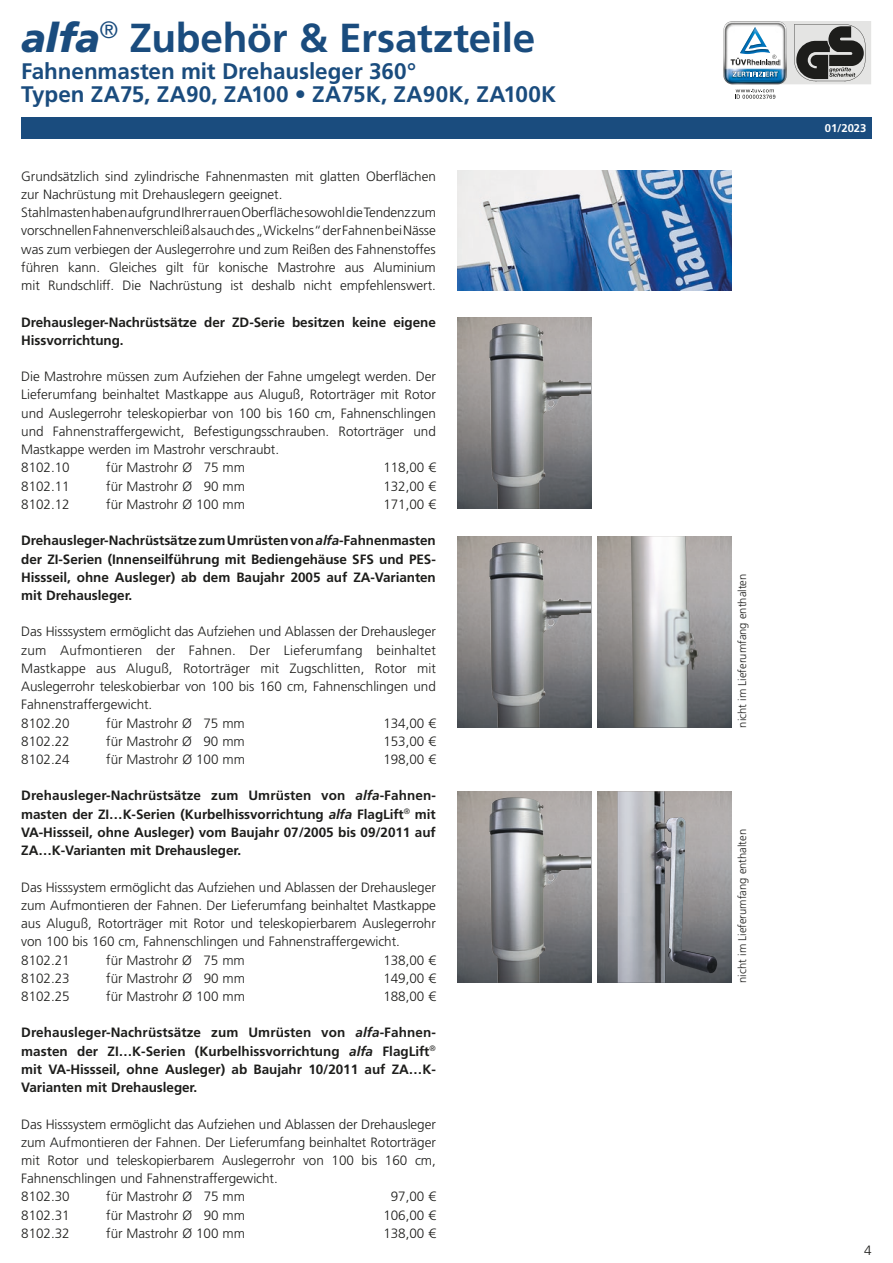
<style>
.page{position:relative;width:893px;height:1263px;background:#fff}
.page>*{position:absolute;margin:0;border:0;box-sizing:border-box;transform-origin:0 0}
.t1{font:700 40.5px "Frutiger LT Pro";letter-spacing:-.01em;color:#1a4c7e}
.t2{font:700 22.5px "Frutiger LT Pro";color:#1a4c7e}
.t3{font:300 13.5px/18.3px "Frutiger LT Pro";letter-spacing:-.005em;color:#1d1d1b;text-align:justify}
.t4{font:700 13.5px/18.1px "Frutiger LT Pro";letter-spacing:-.005em;color:#1d1d1b;text-align:justify}
.t5{font:300 11.25px "Frutiger LT Pro";letter-spacing:-.005em;color:#1d1d1b}
.t6{font:700 11.25px "Frutiger LT Pro";letter-spacing:-.005em;color:#fff}
.s1{font-weight:900;font-style:italic}
.s2{font-style:italic}
</style>
<div class="page">
<img style="left:457px;top:170px;width:274px;height:120px">
<img style="left:457px;top:317px;width:134px;height:192px">
<img style="left:489px;top:323px;width:102px;height:186px">
<img style="left:597px;top:791px;width:134px;height:192px">
<img style="left:617px;top:791px;width:100px;height:192px">
<img style="left:597px;top:536px;width:134px;height:191px">
<img style="left:631px;top:536px;width:68px;height:191px">
<img style="left:457px;top:536px;width:134px;height:191px">
<img style="left:489px;top:542px;width:102px;height:185px">
<img style="left:457px;top:791px;width:134px;height:192px">
<img style="left:489px;top:797px;width:102px;height:186px">
<svg style="left:723px;top:21px;width:148px;height:78px"></svg>
<div style="left:21px;top:117px;width:851px;height:21px;background:#1a4c7e"></div>
<p class="t1" style="left:21px;top:13px;width:515px"><span class="s1">alfa</span><sup>®</sup> Zubehör &amp; Ersatzteile</p>
<p class="t2" style="left:21px;top:58px;width:396px">Fahnenmasten mit Drehausleger 360°</p>
<p class="t2" style="left:21px;top:81px;width:536px">Typen ZA75, ZA90, ZA100 • ZA75K, ZA90K, ZA100K</p>
<p class="t3" style="left:21px;top:167px;width:416px">Grundsätzlich sind zylindrische Fahnenmasten mit glatten Oberflächen zur Nachrüstung mit Drehauslegern geeignet.</p>
<p class="t3" style="left:21px;top:203px;width:416px">Stahlmasten haben aufgrund Ihrer rauen Oberfläche sowohl die Tendenz zum vorschnellen Fahnenverschleiß als auch des „Wickelns“ der Fahnen bei Nässe was zum verbiegen der Auslegerrohre und zum Reißen des Fahnenstoffes führen kann. Gleiches gilt für konische Mastrohre aus Aluminium mit Rundschliff. Die Nachrüstung ist deshalb nicht empfehlenswert.</p>
<p class="t4" style="left:21px;top:313px;width:416px">Drehausleger-Nachrüstsätze der ZD-Serie besitzen keine eigene<br>Hissvorrichtung.</p>
<p class="t3" style="left:21px;top:368px;width:416px">Die Mastrohre müssen zum Aufziehen der Fahne umgelegt werden. Der Lieferumfang beinhaltet Mastkappe aus Aluguß, Rotorträger mit Rotor und Auslegerrohr teleskopierbar von 100 bis 160 cm, Fahnenschlingen und Fahnenstraffergewicht, Befestigungsschrauben. Rotorträger und Mastkappe werden im Mastrohr verschraubt.</p>
<p class="t3" style="left:21px;top:459px;width:50px">8102.10</p>
<p class="t3" style="left:106px;top:459px;width:140px">für Mastrohr Ø 75 mm</p>
<p class="t3" style="left:383px;top:459px;width:54px">118,00 €</p>
<p class="t3" style="left:21px;top:477px;width:50px">8102.11</p>
<p class="t3" style="left:106px;top:477px;width:140px">für Mastrohr Ø 90 mm</p>
<p class="t3" style="left:383px;top:477px;width:54px">132,00 €</p>
<p class="t3" style="left:21px;top:495px;width:50px">8102.12</p>
<p class="t3" style="left:106px;top:495px;width:140px">für Mastrohr Ø 100 mm</p>
<p class="t3" style="left:383px;top:495px;width:54px">171,00 €</p>
<p class="t4" style="left:21px;top:531px;width:416px">Drehausleger-Nachrüstsätze zum Umrüsten von <span class="s2">alfa</span>-Fahnenmasten der ZI-Serien (Innenseilführung mit Bediengehäuse SFS und PES-Hissseil, ohne Ausleger) ab dem Baujahr 2005 auf ZA-Varianten mit Drehausleger.</p>
<p class="t3" style="left:21px;top:623px;width:416px">Das Hisssystem ermöglicht das Aufziehen und Ablassen der Drehausleger zum Aufmontieren der Fahnen. Der Lieferumfang beinhaltet Mastkappe aus Aluguß, Rotorträger mit Zugschlitten, Rotor mit Auslegerrohr teleskobierbar von 100 bis 160 cm, Fahnenschlingen und Fahnenstraffergewicht.</p>
<p class="t3" style="left:21px;top:714px;width:50px">8102.20</p>
<p class="t3" style="left:106px;top:714px;width:140px">für Mastrohr Ø 75 mm</p>
<p class="t3" style="left:383px;top:714px;width:54px">134,00 €</p>
<p class="t3" style="left:21px;top:732px;width:50px">8102.22</p>
<p class="t3" style="left:106px;top:732px;width:140px">für Mastrohr Ø 90 mm</p>
<p class="t3" style="left:383px;top:732px;width:54px">153,00 €</p>
<p class="t3" style="left:21px;top:750px;width:50px">8102.24</p>
<p class="t3" style="left:106px;top:750px;width:140px">für Mastrohr Ø 100 mm</p>
<p class="t3" style="left:383px;top:750px;width:54px">198,00 €</p>
<p class="t4" style="left:21px;top:787px;width:416px">Drehausleger-Nachrüstsätze zum Umrüsten von <span class="s2">alfa</span>-Fahnen&shy;masten der ZI…K-Serien (Kurbelhissvorrichtung <span class="s2">alfa</span> FlagLift<sup>®</sup> mit VA-Hissseil, ohne Ausleger) vom Baujahr 07/2005 bis 09/2011 auf ZA…K-Varianten mit Drehausleger.</p>
<p class="t3" style="left:21px;top:878px;width:416px">Das Hisssystem ermöglicht das Aufziehen und Ablassen der Drehausleger zum Aufmontieren der Fahnen. Der Lieferumfang beinhaltet Mastkappe aus Aluguß, Rotorträger mit Rotor und teleskopierbarem Auslegerrohr von 100 bis 160 cm, Fahnenschlingen und Fahnenstraffergewicht.</p>
<p class="t3" style="left:21px;top:951px;width:50px">8102.21</p>
<p class="t3" style="left:106px;top:951px;width:140px">für Mastrohr Ø 75 mm</p>
<p class="t3" style="left:383px;top:951px;width:54px">138,00 €</p>
<p class="t3" style="left:21px;top:969px;width:50px">8102.23</p>
<p class="t3" style="left:106px;top:969px;width:140px">für Mastrohr Ø 90 mm</p>
<p class="t3" style="left:383px;top:969px;width:54px">149,00 €</p>
<p class="t3" style="left:21px;top:987px;width:50px">8102.25</p>
<p class="t3" style="left:106px;top:987px;width:140px">für Mastrohr Ø 100 mm</p>
<p class="t3" style="left:383px;top:987px;width:54px">188,00 €</p>
<p class="t4" style="left:21px;top:1024px;width:416px">Drehausleger-Nachrüstsätze zum Umrüsten von <span class="s2">alfa</span>-Fahnen&shy;masten der ZI…K-Serien (Kurbelhissvorrichtung <span class="s2">alfa</span> FlagLift<sup>® </sup>mit VA-Hissseil, ohne Ausleger) ab Baujahr 10/2011 auf ZA…K-Varianten mit Drehausleger.</p>
<p class="t3" style="left:21px;top:1115px;width:416px">Das Hisssystem ermöglicht das Aufziehen und Ablassen der Drehausleger zum Aufmontieren der Fahnen. Der Lieferumfang beinhaltet Rotorträger mit Rotor und teleskopierbarem Auslegerrohr von 100 bis 160 cm, Fahnenschlingen und Fahnenstraffergewicht.</p>
<p class="t3" style="left:21px;top:1188px;width:50px">8102.30</p>
<p class="t3" style="left:106px;top:1188px;width:140px">für Mastrohr Ø 75 mm</p>
<p class="t3" style="left:391px;top:1188px;width:47px">97,00 €</p>
<p class="t3" style="left:21px;top:1206px;width:50px">8102.31</p>
<p class="t3" style="left:106px;top:1206px;width:140px">für Mastrohr Ø 90 mm</p>
<p class="t3" style="left:383px;top:1206px;width:54px">106,00 €</p>
<p class="t3" style="left:21px;top:1224px;width:50px">8102.32</p>
<p class="t3" style="left:106px;top:1224px;width:140px">für Mastrohr Ø 100 mm</p>
<p class="t3" style="left:383px;top:1224px;width:54px">138,00 €</p>
<p class="t6" style="left:825px;top:121px;width:43px">01/2023</p>
<p class="t5" style="left:736px;top:727px;width:155px;rotate:-90deg">nicht im Lieferumfang enthalten</p>
<p class="t5" style="left:736px;top:983px;width:155px;rotate:-90deg">nicht im Lieferumfang enthalten</p>
<p class="t3" style="left:864px;top:1241px;width:9px">4</p>
</div>
